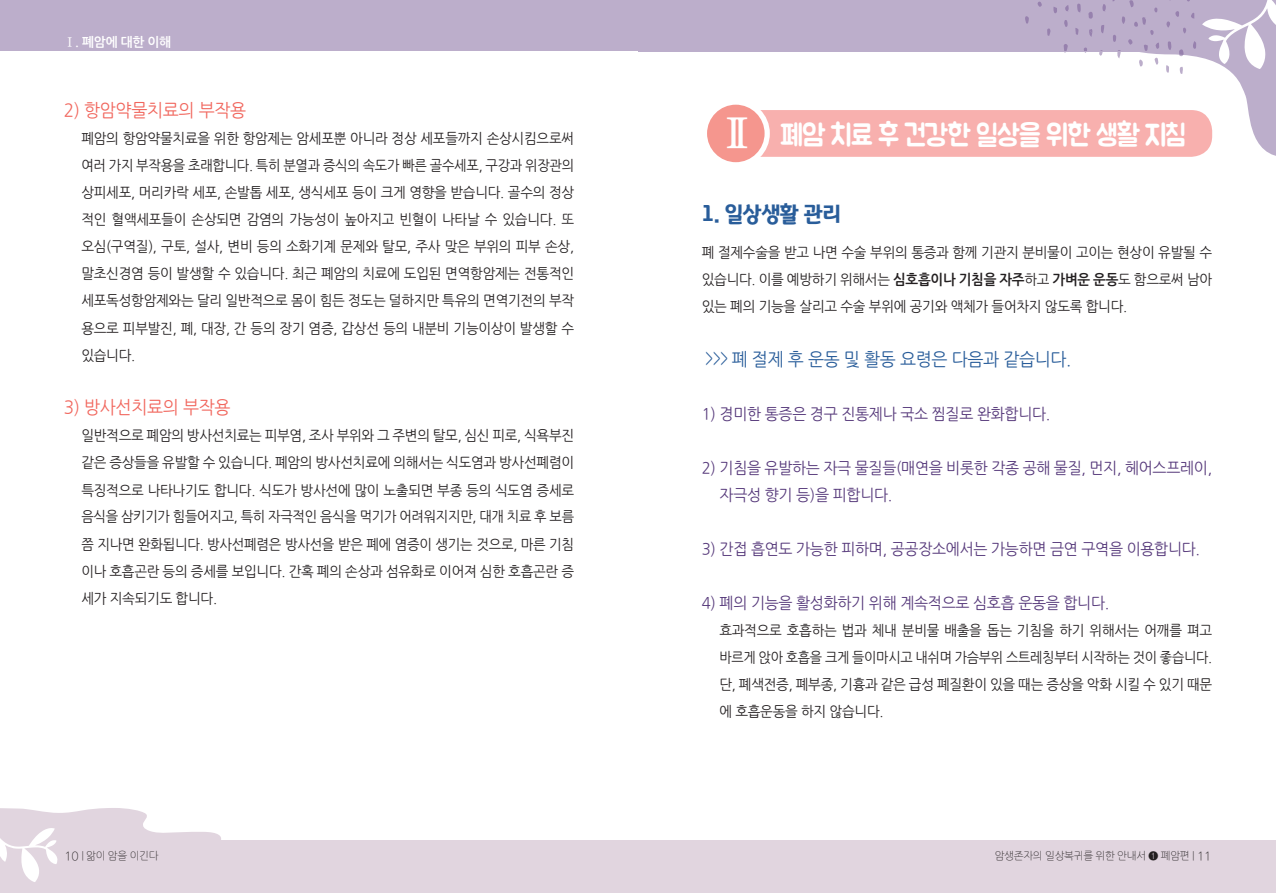
<style>
.page{position:relative;width:1276px;height:893px;background:#fff}
.page>*{position:absolute;margin:0;border:0;box-sizing:border-box;transform-origin:0 0}
.t1{font:30px "BMJUAOTF";letter-spacing:-.03em;color:#fff;scale:.9 1}
.t2{font:22.5px "Gyeonggi Title B";letter-spacing:-.02em;color:#295d9a;scale:.95 1}
.t3{font:18px "Nanum Gothic OTF";letter-spacing:-.02em;color:#f1665d;scale:.95 1}
.t4{font:18px "Nanum Gothic OTF";letter-spacing:-.02em;color:#295d9a;scale:.95 1}
.t5{font:15.75px/27px "Nanum Gothic OTF";letter-spacing:-.02em;color:#55387a;scale:.95 1}
.t6{font:14.25px/27px "Nanum Gothic OTF";letter-spacing:-.02em;color:#231f20;text-align:justify;scale:.95 1}
.t7{font:12.75px "Nanum Gothic OTF Bold";letter-spacing:-.02em;color:#fff}
.t8{font:10.5px "Nanum Gothic OTF Light";letter-spacing:-.03em;color:#231f20}
.s1{font-family:"Nanum Myeongjo OTF Bold"}
.s2{font-family:"Nanum Myeongjo OTF Extra";font-weight:700;font-size:42px}
.s3{font-family:"Nanum Gothic OTF Bold"}
.s4{font-size:15px}
.s5{font-size:12px}
.s6{font-family:"Nanum Gothic OTF"}
</style>
<div class="page">
<div style="left:638px;top:0;width:584px;height:51px;background:#bcaecb"></div>
<div style="left:0;top:840px;width:638px;height:53px;background:#e1d5df"></div>
<div style="left:638px;top:840px;width:638px;height:53px;background:#e1d5df"></div>
<svg style="left:0;top:808px;width:221px;height:74px"></svg>
<div style="left:0;top:0;width:638px;height:51px;background:#bcaecb"></div>
<svg style="left:1025px;top:16px;width:4px;height:8px"></svg>
<svg style="left:1053px;top:7px;width:4px;height:6px"></svg>
<svg style="left:1047px;top:28px;width:3px;height:8px"></svg>
<svg style="left:1037px;top:2px;width:4px;height:5px"></svg>
<svg style="left:1063px;top:0;width:213px;height:156px"></svg>
<div style="left:736px;top:110px;width:476px;height:47px;background:#f8b0ae;border-radius:21px"></div>
<div style="left:704px;top:102px;width:63px;height:63px;background:#f5968e;border-radius:50%"></div>
<div style="left:702px;top:99px;width:68px;height:68px;border:5px solid #fff;border-radius:50%"></div>
<p class="t7" style="left:64px;top:36px;width:109px"><span class="s1">Ⅰ.</span> 폐암에 대한 이해</p>
<p class="t3" style="left:64px;top:100px;width:194px">2) 항암약물치료의 부작용</p>
<p class="t6" style="left:81px;top:125px;width:520px">폐암의 항암약물치료을 위한 항암제는 암세포뿐 아니라 정상 세포들까지 손상시킴으로써 여러 가지 부작용을 초래합니다. 특히 분열과 증식의 속도가 빠른 골수세포, 구강과 위장관의 상피세포, 머리카락 세포, 손발톱 세포, 생식세포 등이 크게 영향을 받습니다. 골수의 정상 적인 혈액세포들이 손상되면 감염의 가능성이 높아지고 빈혈이 나타날 수 있습니다. 또 오심(구역질), 구토, 설사, 변비 등의 소화기계 문제와 탈모, 주사 맞은 부위의 피부 손상, 말초신경염 등이 발생할 수 있습니다. 최근 폐암의 치료에 도입된 면역항암제는 전통적인 세포독성항암제와는 달리 일반적으로 몸이 힘든 정도는 덜하지만 특유의 면역기전의 부작 용으로 피부발진, 폐, 대장, 간 등의 장기 염증, 갑상선 등의 내분비 기능이상이 발생할 수 있습니다.</p>
<p class="t3" style="left:64px;top:397px;width:177px">3) 방사선치료의 부작용</p>
<p class="t6" style="left:81px;top:422px;width:520px">일반적으로 폐암의 방사선치료는 피부염, 조사 부위와 그 주변의 탈모, 심신 피로, 식욕부진 같은 증상들을 유발할 수 있습니다. 폐암의 방사선치료에 의해서는 식도염과 방사선폐렴이 특징적으로 나타나기도 합니다. 식도가 방사선에 많이 노출되면 부종 등의 식도염 증세로 음식을 삼키기가 힘들어지고, 특히 자극적인 음식을 먹기가 어려워지지만, 대개 치료 후 보름 쯤 지나면 완화됩니다. 방사선폐렴은 방사선을 받은 폐에 염증이 생기는 것으로, 마른 기침 이나 호흡곤란 등의 증세를 보입니다. 간혹 폐의 손상과 섬유화로 이어져 심한 호흡곤란 증 세가 지속되기도 합니다.</p>
<h1 class="t1" style="left:718px;top:120px;width:521px"><span class="s2">Ⅱ</span> 폐암 치료 후 건강한 일상을 위한 생활 지침</h1>
<h2 class="t2" style="left:702px;top:203px;width:148px">1. 일상생활 관리</h2>
<p class="t6" style="left:702px;top:239px;width:539px">폐 절제수술을 받고 나면 수술 부위의 통증과 함께 기관지 분비물이 고이는 현상이 유발될 수 있습니다. 이를 예방하기 위해서는 <span class="s3">심호흡이나 기침을 자주</span>하고 <span class="s3">가벼운 운동</span>도 함으로써 남아 있는 폐의 기능을 살리고 수술 부위에 공기와 액체가 들어차지 않도록 합니다.</p>
<p class="t4" style="left:705px;top:348px;width:387px"><span class="s4">&gt;&gt;&gt;</span> 폐 절제 후 운동 및 활동 요령은 다음과 같습니다.</p>
<p class="t5" style="left:702px;top:400px;width:368px">1) 경미한 통증은 경구 진통제나 국소 찜질로 완화합니다.</p>
<p class="t5" style="left:719px;top:454px;width:520px;text-indent:-18px">2) 기침을 유발하는 자극 물질들(매연을 비롯한 각종 공해 물질, 먼지, 헤어스프레이, 자극성 향기 등)을 피합니다.</p>
<p class="t5" style="left:702px;top:535px;width:526px">3) 간접 흡연도 가능한 피하며, 공공장소에서는 가능하면 금연 구역을 이용합니다.</p>
<p class="t5" style="left:702px;top:589px;width:430px">4) 폐의 기능을 활성화하기 위해 계속적으로 심호흡 운동을 합니다.</p>
<p class="t6" style="left:719px;top:617px;width:520px">효과적으로 호흡하는 법과 체내 분비물 배출을 돕는 기침을 하기 위해서는 어깨를 펴고 바르게 앉아 호흡을 크게 들이마시고 내쉬며 가슴부위 스트레칭부터 시작하는 것이 좋습니다. 단, 폐색전증, 폐부종, 기흉과 같은 급성 폐질환이 있을 때는 증상을 악화 시킬 수 있기 때문 에 호흡운동을 하지 않습니다.</p>
<p class="t8" style="left:64px;top:851px;width:96px"><span class="s5">10</span> | 앎이 암을 이긴다</p>
<p class="t8" style="left:994px;top:851px;width:218px">암생존자의 일상복귀를 위한 안내서 <span class="s6">❶</span> 폐암편 | <span class="s5">11</span></p>
</div>
